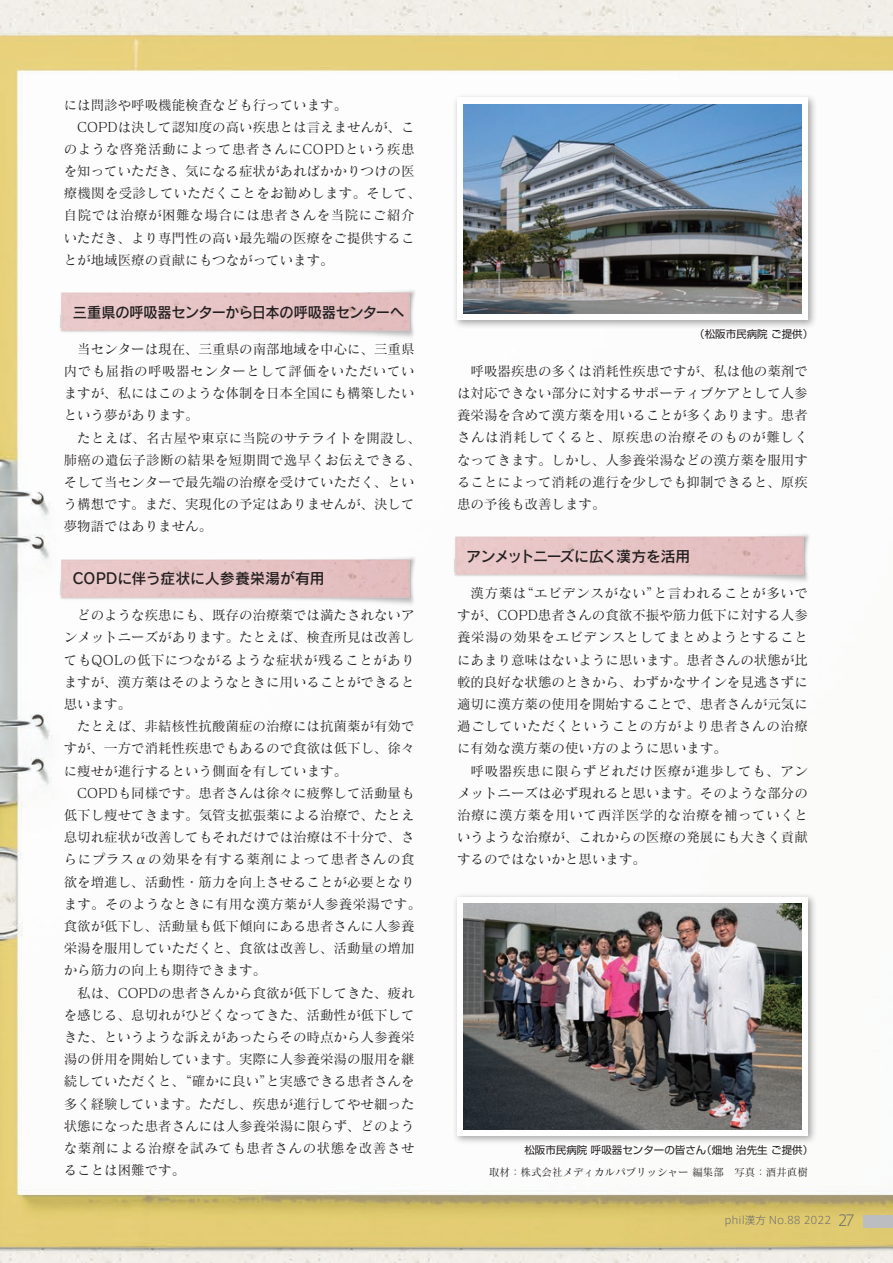
<style>
.page{position:relative;width:893px;height:1263px;background:#fff}
.page>*{position:absolute;margin:0;border:0;box-sizing:border-box;transform-origin:0 0}
.t1{font:15px "Rodin Pro DB";letter-spacing:-.02em;color:#231f20;scale:.95 1}
.t2{font:15px "Rodin Pro DB";letter-spacing:-.02em;color:#231f20}
.t3{font:15px "Rodin Pro DB";letter-spacing:-.06em;color:#231f20}
.t4{font:13.5px/22.2px "Matisse Pro M";color:#231f20;text-align:justify}
.t5{font:13.5px "Matisse Pro M";letter-spacing:.04em;color:#231f20}
.t6{font:13.5px "Matisse Pro M";letter-spacing:.02em;color:#231f20}
.t7{font:10.5px "Shin Go Pro";color:#231f20}
.t8{font:10.5px "Matisse Pro M";color:#231f20}
.t9{font:300 10.5px "Axis Std";color:#6c6d70}
.s1{font-size:15px}
</style>
<div class="page">
<img style="left:0;top:0;width:893px;height:1263px">
<div style="left:863px;top:1215px;width:30px;height:13px;background:#bcbdc0"></div>
<img style="left:58px;top:284px;width:363px;height:57px">
<img style="left:58px;top:550px;width:363px;height:58px">
<img style="left:451px;top:528px;width:363px;height:58px">
<div style="left:452px;top:93px;width:365px;height:236px;background:#231f20;opacity:.4"></div>
<div style="left:457px;top:98px;width:351px;height:222px;background:#fff"></div>
<div style="left:452px;top:892px;width:365px;height:253px;background:#231f20;opacity:.4"></div>
<div style="left:457px;top:897px;width:351px;height:239px;background:#fff"></div>
<img style="left:463px;top:104px;width:338px;height:209px">
<img style="left:463px;top:903px;width:338px;height:226px">
<p class="t4" style="left:64px;top:93px;width:285px">には問診や呼吸機能検査なども行っています。</p>
<p class="t4" style="left:77px;top:115px;width:339px">COPDは決して認知度の高い疾患とは言えませんが、こ</p>
<p class="t5" style="left:64px;top:140px;width:352px">のような啓発活動によって患者さんにCOPDという疾患</p>
<p class="t4" style="left:64px;top:160px;width:352px">を知っていただき、気になる症状があればかかりつけの医</p>
<p class="t6" style="left:64px;top:185px;width:359px">療機関を受診していただくことをお勧めします。そして、</p>
<p class="t5" style="left:64px;top:207px;width:352px">自院では治療が困難な場合には患者さんを当院にご紹介</p>
<p class="t4" style="left:64px;top:226px;width:352px">いただき、より専門性の高い最先端の医療をご提供するこ</p>
<p class="t4" style="left:64px;top:248px;width:271px">とが地域医療の貢献にもつながっています。</p>
<p class="t1" style="left:73px;top:302px;width:350px">三重県の呼吸器センターから日本の呼吸器センターへ</p>
<p class="t4" style="left:64px;top:337px;width:352px;text-indent:14px">当センターは現在、三重県の南部地域を中心に、三重県内でも屈指の呼吸器センターとして評価をいただいていますが、私にはこのような体制を日本全国にも構築したいという夢があります。</p>
<p class="t4" style="left:64px;top:426px;width:359px;text-align:left;text-indent:14px">たとえば、名古屋や東京に当院のサテライトを開設し、肺癌の遺伝子診断の結果を短期間で逸早くお伝えできる、そして当センターで最先端の治療を受けていただく、という構想です。まだ、実現化の予定はありませんが、決して夢物語ではありません。</p>
<p class="t2" style="left:73px;top:568px;width:254px">COPDに伴う症状に人参養栄湯が有用</p>
<p class="t4" style="left:64px;top:604px;width:352px;text-indent:14px">どのような疾患にも、既存の治療薬では満たされないアンメットニーズがあります。たとえば、検査所見は改善してもQOLの低下につながるような症状が残ることがありますが、漢方薬はそのようなときに用いることができると思います。</p>
<p class="t4" style="left:64px;top:715px;width:352px;text-indent:14px">たとえば、非結核性抗酸菌症の治療には抗菌薬が有効ですが、一方で消耗性疾患でもあるので食欲は低下し、徐々に痩せが進行するという側面を有しています。</p>
<p class="t4" style="left:64px;top:781px;width:359px;text-align:left;text-indent:14px">COPDも同様です。患者さんは徐々に疲弊して活動量も低下し痩せてきます。気管支拡張薬による治療で、たとえ息切れ症状が改善してもそれだけでは治療は不十分で、さらにプラスαの効果を有する薬剤によって患者さんの食欲を増進し、活動性・筋力を向上させることが必要となります。そのようなときに有用な漢方薬が人参養栄湯です。食欲が低下し、活動量も低下傾向にある患者さんに人参養栄湯を服用していただくと、食欲は改善し、活動量の増加から筋力の向上も期待できます。</p>
<p class="t4" style="left:64px;top:981px;width:352px;text-indent:14px">私は、COPDの患者さんから食欲が低下してきた、疲れを感じる、息切れがひどくなってきた、活動性が低下してきた、というような訴えがあったらその時点から人参養栄湯の併用を開始しています。実際に人参養栄湯の服用を継続していただくと、“確かに良い”と実感できる患者さんを多く経験しています。ただし、疾患が進行してやせ細った状態になった患者さんには人参養栄湯に限らず、どのような薬剤による治療を試みても患者さんの状態を改善させることは困難です。</p>
<p class="t7" style="left:694px;top:325px;width:120px">（松阪市民病院 ご提供）</p>
<p class="t4" style="left:457px;top:359px;width:352px;text-indent:14px">呼吸器疾患の多くは消耗性疾患ですが、私は他の薬剤では対応できない部分に対するサポーティブケアとして人参養栄湯を含めて漢方薬を用いることが多くあります。患者さんは消耗してくると、原疾患の治療そのものが難しくなってきます。しかし、人参養栄湯などの漢方薬を服用することによって消耗の進行を少しでも抑制できると、原疾患の予後も改善します。</p>
<p class="t3" style="left:466px;top:546px;width:226px">アンメットニーズに広く漢方を活用</p>
<p class="t4" style="left:457px;top:581px;width:352px;text-indent:14px">漢方薬は“エビデンスがない”と言われることが多いですが、COPD患者さんの食欲不振や筋力低下に対する人参養栄湯の効果をエビデンスとしてまとめようとすることにあまり意味はないように思います。患者さんの状態が比較的良好な状態のときから、わずかなサインを見逃さずに適切に漢方薬の使用を開始することで、患者さんが元気に過ごしていただくということの方がより患者さんの治療に有効な漢方薬の使い方のように思います。</p>
<p class="t4" style="left:457px;top:759px;width:352px;text-indent:14px">呼吸器疾患に限らずどれだけ医療が進歩しても、アンメットニーズは必ず現れると思います。そのような部分の治療に漢方薬を用いて西洋医学的な治療を補っていくというような治療が、これからの医療の発展にも大きく貢献するのではないかと思います。</p>
<p class="t7" style="left:524px;top:1141px;width:290px">松阪市民病院 呼吸器センターの皆さん（畑地 治先生 ご提供）</p>
<p class="t8" style="left:489px;top:1165px;width:320px">取材：株式会社メディカルパブリッシャー 編集部　写真：酒井直樹</p>
<p class="t9" style="left:724px;top:1213px;width:132px">phil漢方 No.88 2022 <span class="s1">27</span></p>
</div>
